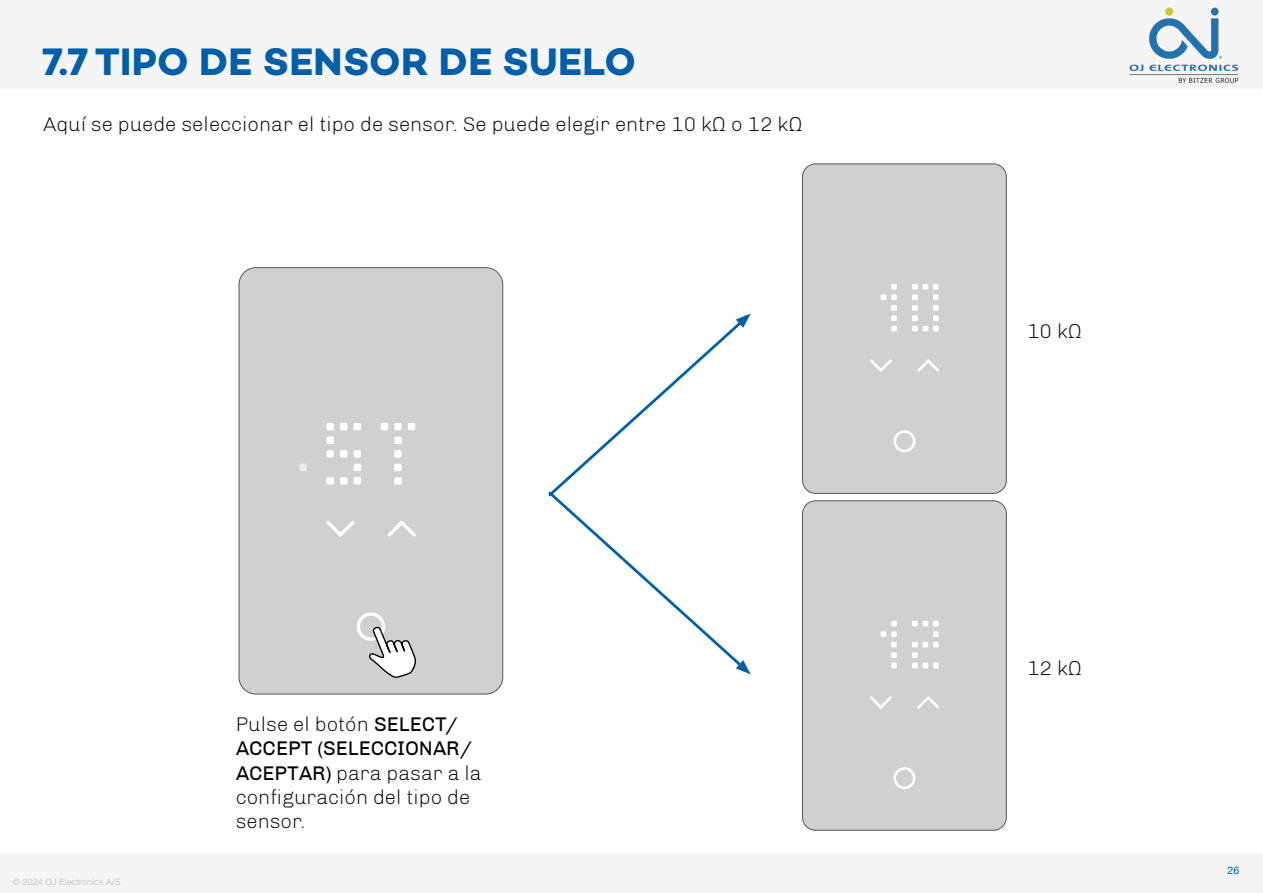
<style>
.page{position:relative;width:1263px;height:893px;background:#fff}
.page>*{position:absolute;margin:0;border:0;box-sizing:border-box;transform-origin:0 0}
.t1{font:700 39px "Campton";letter-spacing:.01em;color:#005fa8}
.t2{font:300 20.25px/24.3px "Chivo";color:#000}
.t3{font:10.5px "Helvetica Neue LTW1 G";color:#005fa8}
.t4{font:9px "Helvetica Neue LTW1 G";color:#c7c7c7}
.s1{font-weight:400}
</style>
<div class="page">
<div style="left:0;top:854px;width:1263px;height:39px;background:#f5f5f5"></div>
<div style="left:0;top:0;width:1263px;height:88px;background:#f5f5f5"></div>
<div style="left:239px;top:268px;width:264px;height:426px;background:#d0d0d0;border-radius:17px"></div>
<div style="left:239px;top:267px;width:264px;height:427px;border:1px solid #575756;border-radius:17px"></div>
<div style="left:326px;top:477px;width:8px;height:8px;background:#fff;border-radius:2px"></div>
<div style="left:394px;top:477px;width:8px;height:8px;background:#fff;border-radius:2px"></div>
<div style="left:354px;top:477px;width:7px;height:8px;background:#fff;border-radius:2px"></div>
<div style="left:340px;top:477px;width:7px;height:8px;background:#fff;border-radius:2px"></div>
<div style="left:394px;top:464px;width:8px;height:7px;background:#fff;border-radius:2px"></div>
<div style="left:354px;top:464px;width:7px;height:7px;background:#fff;border-radius:2px"></div>
<div style="left:326px;top:450px;width:8px;height:8px;background:#fff;border-radius:2px"></div>
<div style="left:394px;top:450px;width:8px;height:8px;background:#fff;border-radius:2px"></div>
<div style="left:354px;top:450px;width:7px;height:8px;background:#fff;border-radius:2px"></div>
<div style="left:340px;top:450px;width:7px;height:8px;background:#fff;border-radius:2px"></div>
<div style="left:326px;top:436px;width:8px;height:8px;background:#fff;border-radius:2px"></div>
<div style="left:394px;top:436px;width:8px;height:8px;background:#fff;border-radius:2px"></div>
<div style="left:326px;top:423px;width:8px;height:7px;background:#fff;border-radius:2px"></div>
<div style="left:381px;top:423px;width:7px;height:7px;background:#fff;border-radius:2px"></div>
<div style="left:394px;top:423px;width:8px;height:7px;background:#fff;border-radius:2px"></div>
<div style="left:354px;top:423px;width:7px;height:7px;background:#fff;border-radius:2px"></div>
<div style="left:340px;top:423px;width:7px;height:7px;background:#fff;border-radius:2px"></div>
<div style="left:408px;top:423px;width:7px;height:7px;background:#fff;border-radius:2px"></div>
<div style="left:299px;top:464px;width:8px;height:7px;background:#ededed;border-radius:2px"></div>
<svg style="left:326px;top:521px;width:29px;height:16px"></svg>
<svg style="left:388px;top:521px;width:28px;height:16px"></svg>
<div style="left:802px;top:501px;width:204px;height:329px;background:#d0d0d0;border-radius:13px"></div>
<div style="left:802px;top:501px;width:204px;height:329px;border:1px solid #575756;border-radius:13px"></div>
<svg style="left:880px;top:621px;width:59px;height:47px"></svg>
<svg style="left:893px;top:767px;width:22px;height:22px"></svg>
<svg style="left:870px;top:696px;width:22px;height:13px"></svg>
<svg style="left:917px;top:696px;width:22px;height:13px"></svg>
<div style="left:911px;top:629px;width:19px;height:10px;background:#d0d0d0"></div>
<div style="left:922px;top:650px;width:19px;height:10px;background:#d0d0d0"></div>
<div style="left:865px;top:618px;width:23px;height:11px;background:#d0d0d0"></div>
<div style="left:866px;top:638px;width:23px;height:36px;background:#d0d0d0"></div>
<div style="left:899px;top:618px;width:10px;height:55px;background:#d0d0d0"></div>
<div style="left:802px;top:164px;width:204px;height:329px;background:#d0d0d0;border-radius:13px"></div>
<div style="left:802px;top:164px;width:204px;height:329px;border:1px solid #575756;border-radius:13px"></div>
<svg style="left:880px;top:284px;width:59px;height:47px"></svg>
<svg style="left:893px;top:430px;width:22px;height:22px"></svg>
<svg style="left:870px;top:359px;width:22px;height:13px"></svg>
<svg style="left:917px;top:359px;width:22px;height:13px"></svg>
<div style="left:920px;top:292px;width:10px;height:32px;background:#d0d0d0"></div>
<div style="left:865px;top:282px;width:23px;height:10px;background:#d0d0d0"></div>
<div style="left:866px;top:302px;width:23px;height:35px;background:#d0d0d0"></div>
<div style="left:899px;top:281px;width:10px;height:55px;background:#d0d0d0"></div>
<svg style="left:357px;top:612px;width:59px;height:66px"></svg>
<svg style="left:548px;top:313px;width:203px;height:361px"></svg>
<h1 class="t1" style="left:43px;top:37px;width:595px">7.7 TIPO DE SENSOR DE SUELO</h1>
<p class="t2" style="left:43px;top:112px;width:761px">Aquí se puede seleccionar el tipo de sensor. Se puede elegir entre 10 kΩ o 12 kΩ</p>
<p class="t4" style="left:13px;top:876px;width:109px">© 2024 OJ Electronics A/S</p>
<p class="t2" style="left:236px;top:712px;width:248px">Pulse el botón <span class="s1">SELECT/<br>ACCEPT (SELECCIONAR/<br>ACEPTAR)</span> para pasar a la configuración del tipo de sensor.</p>
<p class="t2" style="left:1027px;top:319px;width:56px">10 kΩ</p>
<p class="t2" style="left:1027px;top:656px;width:56px">12 kΩ</p>
<p class="t3" style="left:1227px;top:863px;width:13px">26</p>
</div>
